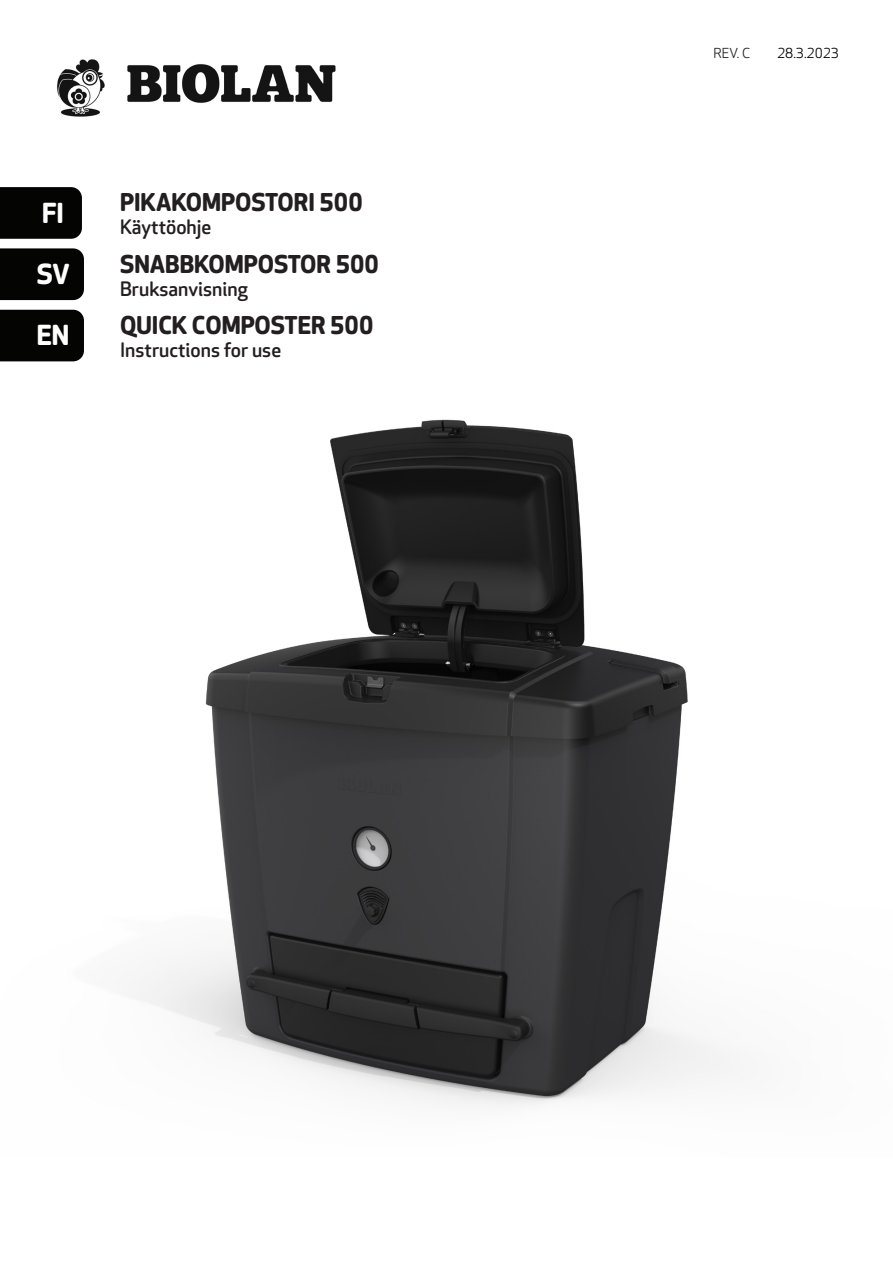
<style>
.page{position:relative;width:893px;height:1263px;background:#fff}
.page>*{position:absolute;margin:0;border:0;box-sizing:border-box;transform-origin:0 0}
.OTSIKKO{font:700 27px "Apex Rounded";color:#fff}
.OTSIKKO-2{font:700 24px "Apex Rounded";color:#231f20}
.OTSIKKO-3{font:500 19.5px "Apex Rounded";color:#231f20}
.OTSIKKO-4{font:13.5px "Apex Rounded";color:#000001}
.OTSIKKO-5{font:13.5px "Apex Rounded";color:#231f20}
</style>
<div class="page">
<img style="left:132px;top:419px;width:605px;height:687px">
<img style="left:57px;top:59px;width:279px;height:58px">
<div style="left:0;top:248px;width:84px;height:52px;background:#040503"></div>
<div style="left:0;top:310px;width:84px;height:51px;background:#040503"></div>
<div style="left:0;top:187px;width:82px;height:52px;background:#040503"></div>
<p class="OTSIKKO" style="left:42px;top:197px;width:23px">FI</p>
<p class="OTSIKKO" style="left:37px;top:258px;width:34px">SV</p>
<p class="OTSIKKO" style="left:37px;top:320px;width:34px">EN</p>
<p class="OTSIKKO-2" style="left:120px;top:188px;width:244px">PIKAKOMPOSTORI 500</p>
<p class="OTSIKKO-3" style="left:120px;top:216px;width:93px">Käyttöohje</p>
<p class="OTSIKKO-2" style="left:120px;top:250px;width:260px">SNABBKOMPOSTOR 500</p>
<p class="OTSIKKO-3" style="left:120px;top:278px;width:129px">Bruksanvisning</p>
<p class="OTSIKKO-2" style="left:120px;top:311px;width:255px">QUICK COMPOSTER 500</p>
<p class="OTSIKKO-3" style="left:120px;top:339px;width:163px">Instructions for use</p>
<p class="OTSIKKO-5" style="left:713px;top:45px;width:38px">REV. C</p>
<p class="OTSIKKO-4" style="left:777px;top:45px;width:63px">28.3.2023</p>
</div>
